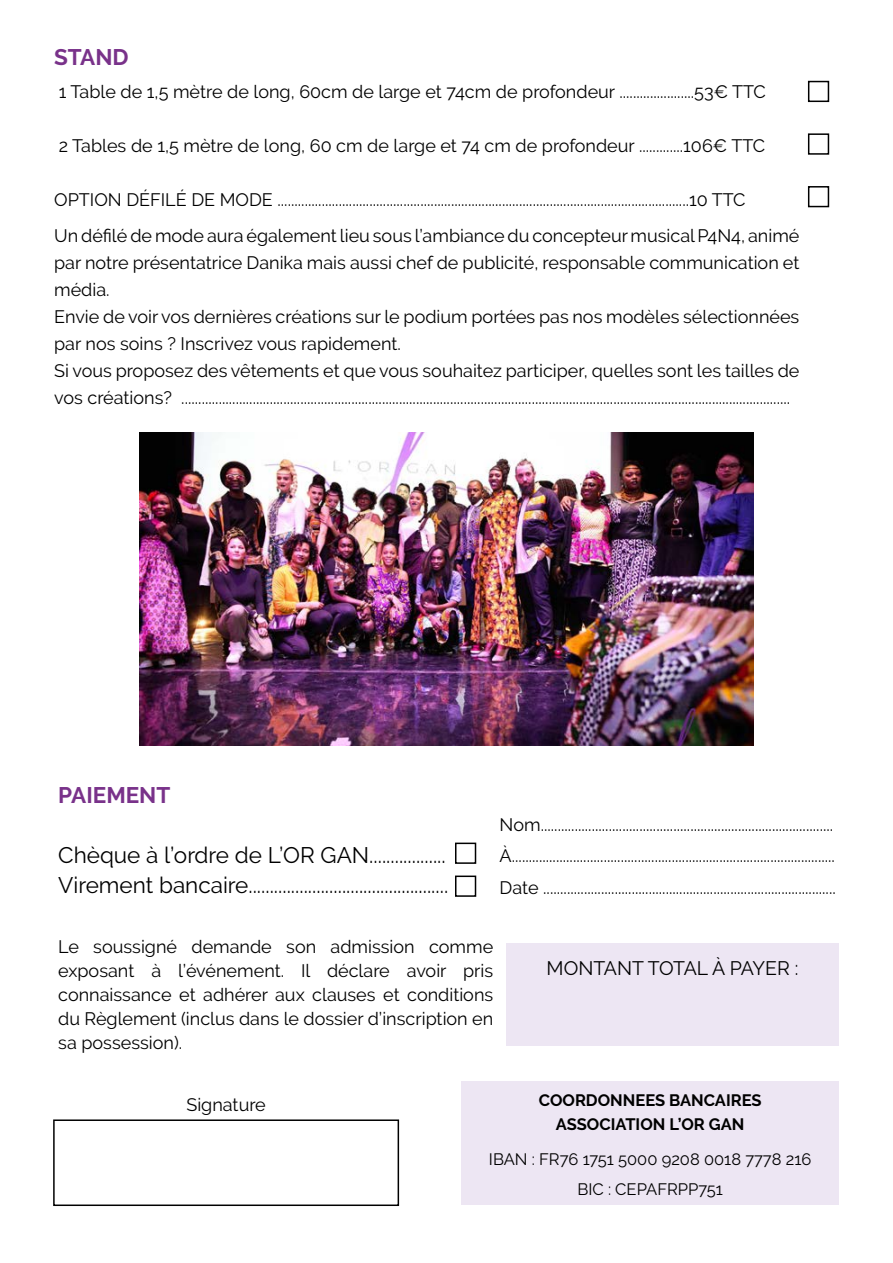
<style>
.page{position:relative;width:893px;height:1263px;background:#fff}
.page>*{position:absolute;margin:0;border:0;box-sizing:border-box;transform-origin:0 0}
.t1{font:22.5px/30px "Raleway";color:#000}
.t2{font:700 22.5px "Raleway";color:#79328a}
.t3{font:19.5px "Raleway";color:#000}
.t4{font:18px/27px "Raleway";color:#000}
.t5{font:16.5px/30px "Raleway";color:#000;text-align:center}
.t6{font:700 16.5px/24px "Raleway";color:#000;text-align:center}
</style>
<div class="page">
<div style="left:506px;top:943px;width:333px;height:102px;background:#ede6f3"></div>
<div style="left:808px;top:81px;width:21px;height:21px;border:2px solid #000"></div>
<div style="left:808px;top:133px;width:21px;height:22px;border:2px solid #000"></div>
<div style="left:455px;top:842px;width:21px;height:22px;border:2px solid #000"></div>
<div style="left:455px;top:875px;width:21px;height:22px;border:2px solid #000"></div>
<div style="left:53px;top:1119px;width:346px;height:87px;border:2px solid #000"></div>
<div style="left:461px;top:1081px;width:378px;height:123px;background:#ede6f3"></div>
<div style="left:808px;top:186px;width:21px;height:21px;border:2px solid #000"></div>
<img style="left:139px;top:433px;width:614px;height:312px">
<p class="t2" style="left:54px;top:44px;width:76px">STAND</p>
<p class="t4" style="left:59px;top:78px;width:709px">1 Table de 1,5 mètre de long, 60cm de large et 74cm de profondeur ......................53€ TTC</p>
<p class="t4" style="left:59px;top:132px;width:708px">2 Tables de 1,5 mètre de long, 60 cm de large et 74 cm de profondeur .............106€ TTC</p>
<p class="t4" style="left:54px;top:181px;width:747px;line-height:36px">OPTION DÉFILÉ DE MODE .........................................................................................................................10 TTC<br>Un défilé de mode aura également lieu sous l’ambiance du concepteur musical P4N4, animé</p>
<p class="t4" style="left:54px;top:249px;width:747px">par notre présentatrice Danika mais aussi chef de publicité, responsable communication et média.<br>Envie de voir vos dernières créations sur le podium portées pas nos modèles sélectionnées par nos soins ? Inscrivez vous rapidement.<br>Si vous proposez des vêtements et que vous souhaitez participer, quelles sont les tailles de vos créations? ...................................................................................................................................................................................</p>
<p class="t2" style="left:58px;top:782px;width:114px">PAIEMENT</p>
<p class="t1" style="left:58px;top:840px;width:392px">Chèque à l’ordre de L’OR GAN..................<br>Virement bancaire...............................................</p>
<p class="t4" style="left:500px;top:809px;width:338px;line-height:31.5px">Nom......................................................................................<br>À...............................................................................................<br>Date ......................................................................................</p>
<p class="t4" style="left:58px;top:935px;width:436px;line-height:24px;text-align:justify">Le soussigné demande son admission comme exposant à l’événement. Il déclare avoir pris connaissance et adhérer aux clauses et conditions du Règlement (inclus dans le dossier d’inscription en sa possession).</p>
<p class="t3" style="left:547px;top:957px;width:253px">MONTANT TOTAL À PAYER :</p>
<p class="t4" style="left:186px;top:1091px;width:81px">Signature</p>
<p class="t6" style="left:539px;top:1088px;width:224px">COORDONNEES BANCAIRES<br>ASSOCIATION L’OR GAN</p>
<p class="t5" style="left:489px;top:1144px;width:324px">IBAN : FR76 1751 5000 9208 0018 7778 216<br>BIC : CEPAFRPP751</p>
</div>
